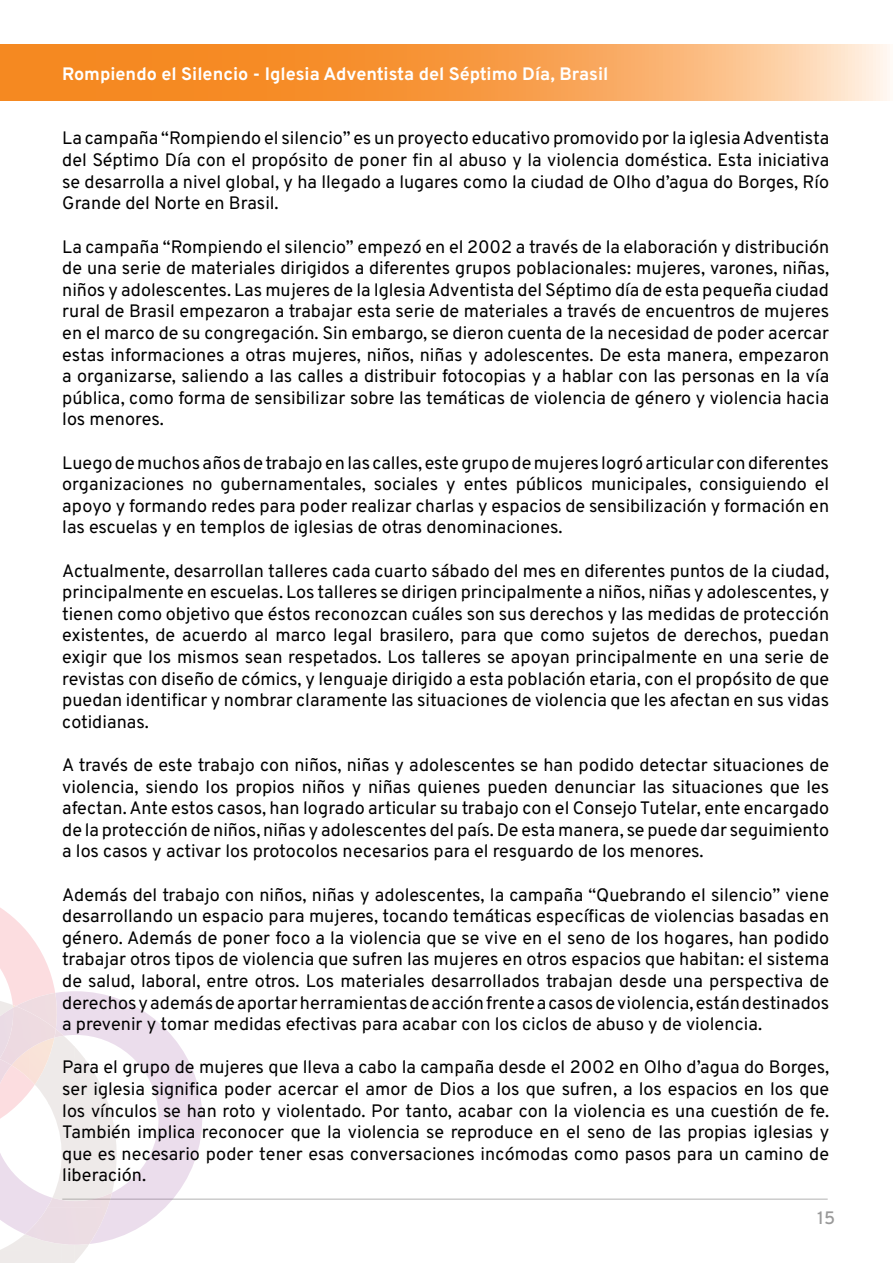
<style>
.page{position:relative;width:893px;height:1263px;background:#fff}
.page>*{position:absolute;margin:0;border:0;box-sizing:border-box;transform-origin:0 0}
.t1{font:18px/21.6px "Overpass";color:#000;text-align:justify}
.t2{font:700 18px "Overpass";color:#fff}
.t3{font:500 18px "Overpass";color:#999}
</style>
<div class="page">
<hr style="left:62px;top:1198px;width:766px;height:2px;background:#ccc">
<svg style="left:0;top:991px;width:211px;height:253px"></svg>
<img style="left:25px;top:1219px;width:75px;height:26px">
<img style="left:100px;top:1192px;width:12px;height:34px">
<img style="left:39px;top:1207px;width:61px;height:13px">
<img style="left:47px;top:1197px;width:53px;height:11px">
<svg style="left:0;top:908px;width:64px;height:232px"></svg>
<img style="left:0;top:993px;width:57px;height:145px">
<img style="left:0;top:1006px;width:56px;height:59px">
<svg style="left:1px;top:44px;width:889px;height:56px;background:#f8a353"></svg>
<p class="t2" style="left:62px;top:59px;width:548px">Rompiendo el Silencio - Iglesia Adventista del Séptimo Día, Brasil</p>
<p class="t1" style="left:62px;top:127px;width:768px">La campaña “Rompiendo el silencio” es un proyecto educativo promovido por la iglesia Adventista del Séptimo Día con el propósito de poner fin al abuso y la violencia doméstica. Esta iniciativa se desarrolla a nivel global, y ha llegado a lugares como la ciudad de Olho d’agua do Borges, Río Grande del Norte en Brasil.</p>
<p class="t1" style="left:62px;top:235px;width:768px">La campaña “Rompiendo el silencio” empezó en el 2002 a través de la elaboración y distribución de una serie de materiales dirigidos a diferentes grupos poblacionales: mujeres, varones, niñas, niños y adolescentes. Las mujeres de la Iglesia Adventista del Séptimo día de esta pequeña ciudad rural de Brasil empezaron a trabajar esta serie de materiales a través de encuentros de mujeres en el marco de su congregación. Sin embargo, se dieron cuenta de la necesidad de poder acercar estas informaciones a otras mujeres, niños, niñas y adolescentes. De esta manera, empezaron a organizarse, saliendo a las calles a distribuir fotocopias y a hablar con las personas en la vía pública, como forma de sensibilizar sobre las temáticas de violencia de género y violencia hacia los menores.</p>
<p class="t1" style="left:62px;top:451px;width:768px">Luego de muchos años de trabajo en las calles, este grupo de mujeres logró articular con diferentes organizaciones no gubernamentales, sociales y entes públicos municipales, consiguiendo el apoyo y formando redes para poder realizar charlas y espacios de sensibilización y formación en las escuelas y en templos de iglesias de otras denominaciones.</p>
<p class="t1" style="left:62px;top:559px;width:768px">Actualmente, desarrollan talleres cada cuarto sábado del mes en diferentes puntos de la ciudad, principalmente en escuelas. Los talleres se dirigen principalmente a niños, niñas y adolescentes, y tienen como objetivo que éstos reconozcan cuáles son sus derechos y las medidas de protección existentes, de acuerdo al marco legal brasilero, para que como sujetos de derechos, puedan exigir que los mismos sean respetados. Los talleres se apoyan principalmente en una serie de revistas con diseño de cómics, y lenguaje dirigido a esta población etaria, con el propósito de que puedan identificar y nombrar claramente las situaciones de violencia que les afectan en sus vidas cotidianas.</p>
<p class="t1" style="left:62px;top:753px;width:768px">A través de este trabajo con niños, niñas y adolescentes se han podido detectar situaciones de violencia, siendo los propios niños y niñas quienes pueden denunciar las situaciones que les afectan. Ante estos casos, han logrado articular su trabajo con el Consejo Tutelar, ente encargado de la protección de niños, niñas y adolescentes del país. De esta manera, se puede dar seguimiento a los casos y activar los protocolos necesarios para el resguardo de los menores.</p>
<p class="t1" style="left:62px;top:883px;width:768px">Además del trabajo con niños, niñas y adolescentes, la campaña “Quebrando el silencio” viene desarrollando un espacio para mujeres, tocando temáticas específicas de violencias basadas en género. Además de poner foco a la violencia que se vive en el seno de los hogares, han podido trabajar otros tipos de violencia que sufren las mujeres en otros espacios que habitan: el sistema de salud, laboral, entre otros. Los materiales desarrollados trabajan desde una perspectiva de derechos y además de aportar herramientas de acción frente a casos de violencia, están destinados a prevenir y tomar medidas efectivas para acabar con los ciclos de abuso y de violencia.</p>
<p class="t1" style="left:62px;top:1056px;width:768px">Para el grupo de mujeres que lleva a cabo la campaña desde el 2002 en Olho d’agua do Borges, ser iglesia significa poder acercar el amor de Dios a los que sufren, a los espacios en los que los vínculos se han roto y violentado. Por tanto, acabar con la violencia es una cuestión de fe.<br>También implica reconocer que la violencia se reproduce en el seno de las propias iglesias y que es necesario poder tener esas conversaciones incómodas como pasos para un camino de liberación.</p>
<p class="t3" style="left:817px;top:1203px;width:19px">15</p>
</div>
